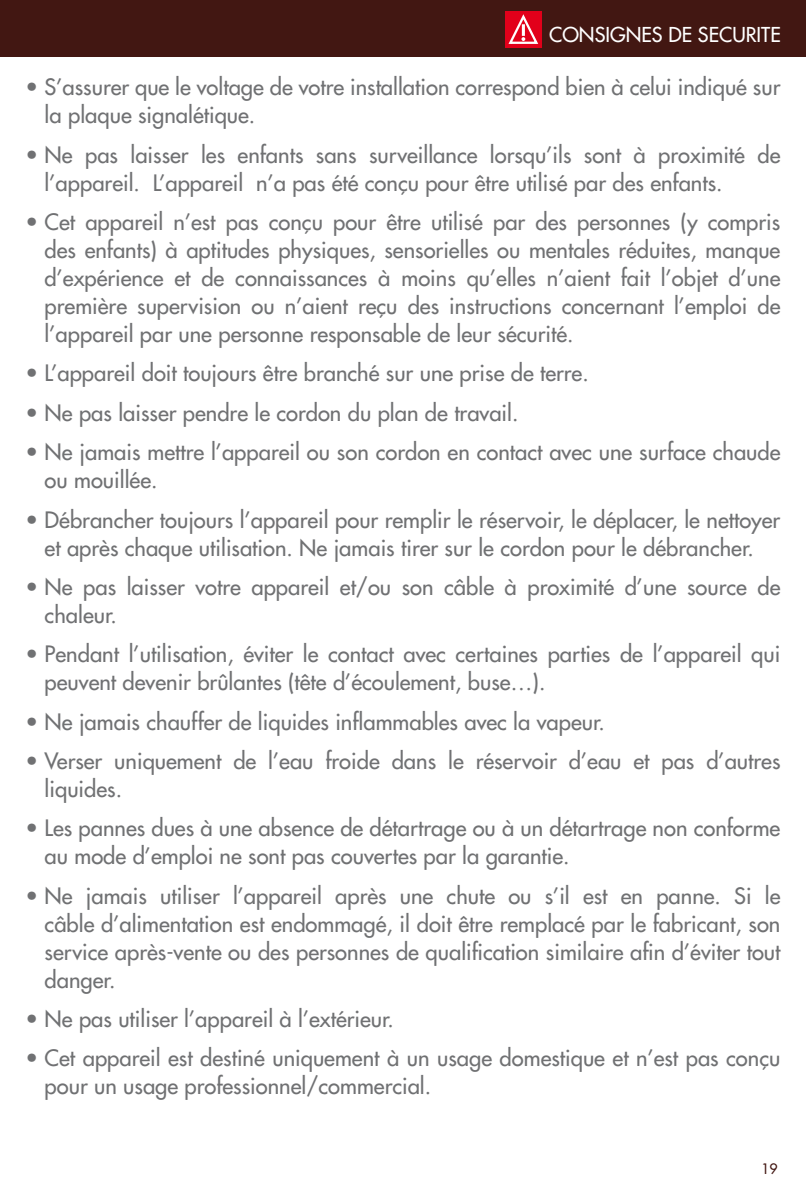
<style>
.page{position:relative;width:806px;height:1191px;background:#fff}
.page>*{position:absolute;margin:0;border:0;box-sizing:border-box;transform-origin:0 0}
.t1{font:22px/28px "Futura";color:#707173}
.t2{font:20px "Futura";color:#fff}
.t3{font:14px "Futura";color:#421712}
</style>
<div class="page">
<div style="left:0;top:0;width:805px;height:57px;background:#421712"></div>
<div style="left:505px;top:12px;width:36px;height:36px;background:#e2001a"></div>
<svg style="left:508px;top:14px;width:31px;height:30px"></svg>
<p class="t2" style="left:549px;top:21px;width:233px">CONSIGNES DE SECURITE</p>
<p class="t1" style="left:45px;top:73px;width:736px;text-indent:-19px">• S’assurer que le voltage de votre installation correspond bien à celui indiqué sur la plaque signalétique.</p>
<p class="t1" style="left:45px;top:140px;width:736px;text-indent:-19px">• Ne pas laisser les enfants sans surveillance lorsqu’ils sont à proximité de l’appareil. L’appareil n’a pas été conçu pour être utilisé par des enfants.</p>
<p class="t1" style="left:45px;top:208px;width:737px;text-align:justify;text-indent:-19px">• Cet appareil n’est pas conçu pour être utilisé par des personnes (y compris des enfants) à aptitudes physiques, sensorielles ou mentales réduites, manque d’expérience et de connaissances à moins qu’elles n’aient fait l’objet d’une première supervision ou n’aient reçu des instructions concernant l’emploi de l’appareil par une personne responsable de leur sécurité.</p>
<p class="t1" style="left:26px;top:359px;width:564px">• L’appareil doit toujours être branché sur une prise de terre.</p>
<p class="t1" style="left:26px;top:398px;width:494px">• Ne pas laisser pendre le cordon du plan de travail.</p>
<p class="t1" style="left:45px;top:438px;width:737px;text-indent:-19px">• Ne jamais mettre l’appareil ou son cordon en contact avec une surface chaude ou mouillée.</p>
<p class="t1" style="left:26px;top:505px;width:755px;text-align:center">• Débrancher toujours l’appareil pour remplir le réservoir, le déplacer, le nettoyer et après chaque utilisation. Ne jamais tirer sur le cordon pour le débrancher.</p>
<p class="t1" style="left:45px;top:572px;width:737px;text-indent:-19px">• Ne pas laisser votre appareil et/ou son câble à proximité d’une source de chaleur.</p>
<p class="t1" style="left:45px;top:640px;width:736px;text-indent:-19px">• Pendant l’utilisation, éviter le contact avec certaines parties de l’appareil qui peuvent devenir brûlantes (tête d’écoulement, buse…).</p>
<p class="t1" style="left:26px;top:707px;width:580px">• Ne jamais chauffer de liquides inflammables avec la vapeur.</p>
<p class="t1" style="left:45px;top:746px;width:736px;text-indent:-19px">• Verser uniquement de l’eau froide dans le réservoir d’eau et pas d’autres liquides.</p>
<p class="t1" style="left:45px;top:814px;width:736px;text-indent:-19px">• Les pannes dues à une absence de détartrage ou à un détartrage non conforme au mode d’emploi ne sont pas couvertes par la garantie.</p>
<p class="t1" style="left:45px;top:881px;width:737px;text-align:justify;text-indent:-19px">• Ne jamais utiliser l’appareil après une chute ou s’il est en panne. Si le câble d’alimentation est endommagé, il doit être remplacé par le fabricant, son service après-vente ou des personnes de qualification similaire afin d’éviter tout danger.</p>
<p class="t1" style="left:26px;top:1004px;width:370px">• Ne pas utiliser l’appareil à l’extérieur.</p>
<p class="t1" style="left:45px;top:1044px;width:736px;text-indent:-19px">• Cet appareil est destiné uniquement à un usage domestique et n’est pas conçu pour un usage professionnel/commercial.</p>
<p class="t3" style="left:761px;top:1159px;width:18px">1 9</p>
</div>
